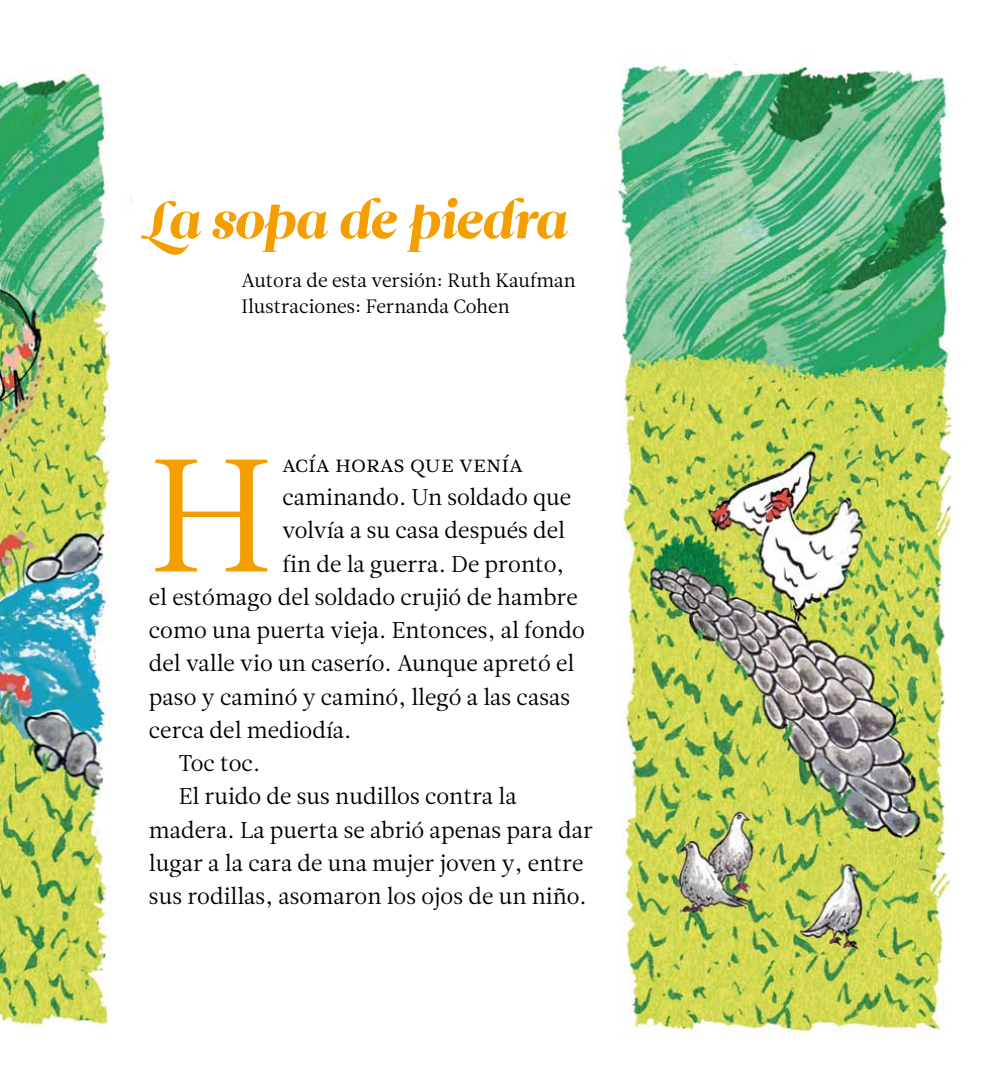
<style>
.page{position:relative;width:993px;height:1092px;background:#fff}
.page>*{position:absolute;margin:0;border:0;box-sizing:border-box;transform-origin:0 0}
.t1{font:159.78px "Leitura News Roman 1";color:#f49e00}
.t2{font:52.5px "Leitura Display Swashes";color:#f49e00}
.t3{font:22.75px "Leitura News Roman 1";color:#000}
.t4{font:19.25px/26.2px "Leitura News Roman 1";color:#000}
</style>
<div class="page">
<img style="left:615px;top:62px;width:345px;height:977px">
<img style="left:0;top:72px;width:132px;height:956px">
<h2 class="t2" style="left:138px;top:189px;width:429px">La sopa de piedra</h2>
<p class="t4" style="left:241px;top:267px;width:335px">Autora de esta versión: Ruth Kaufman<br>Ilustraciones: Fernanda Cohen</p>
<h1 class="t1" style="left:149px;top:423px;width:126px">H</h1>
<p class="t3" style="left:282px;top:450px;width:242px">acía horas que venía</p>
<p class="t3" style="left:282px;top:484px;width:290px">caminando. Un soldado que</p>
<p class="t3" style="left:282px;top:517px;width:284px">volvía a su casa después del</p>
<p class="t3" style="left:282px;top:550px;width:283px">fin de la guerra. De pronto,</p>
<p class="t3" style="left:149px;top:583px;width:430px">el estómago del soldado crujió de hambre</p>
<p class="t3" style="left:149px;top:617px;width:437px">como una puerta vieja. Entonces, al fondo</p>
<p class="t3" style="left:149px;top:650px;width:427px">del valle vio un caserío. Aunque apretó el</p>
<p class="t3" style="left:149px;top:683px;width:423px">paso y caminó y caminó, llegó a las casas</p>
<p class="t3" style="left:149px;top:716px;width:204px">cerca del mediodía.</p>
<p class="t3" style="left:179px;top:750px;width:83px">Toc toc.</p>
<p class="t3" style="left:179px;top:783px;width:339px">El ruido de sus nudillos contra la</p>
<p class="t3" style="left:149px;top:816px;width:446px">madera. La puerta se abrió apenas para dar</p>
<p class="t3" style="left:149px;top:849px;width:436px">lugar a la cara de una mujer joven y, entre</p>
<p class="t3" style="left:149px;top:883px;width:439px">sus rodillas, asomaron los ojos de un niño.</p>
</div>
